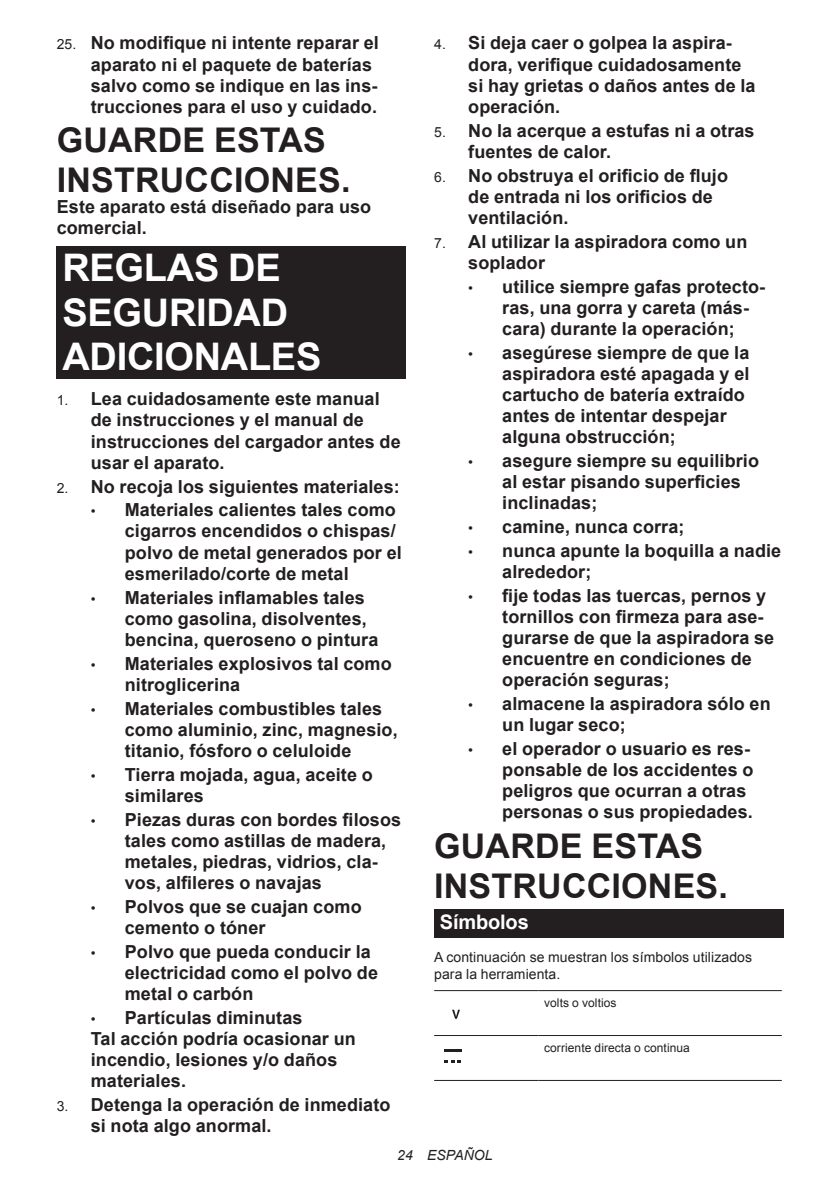
<style>
.page{position:relative;width:840px;height:1191px;background:#fff}
.page>*{position:absolute;margin:0;border:0;box-sizing:border-box;transform-origin:0 0}
.t1{font:700 38px/44.4px "Arial";letter-spacing:-.01em;color:#fff}
.t2{font:700 34px/39.8px "Arial";letter-spacing:.005em;color:#231f20}
.t3{font:700 20px "Arial";letter-spacing:-.01em;color:#fff}
.t4{font:700 18px/21px "Arial";letter-spacing:.005em;color:#231f20}
.t5{font:14px/16.4px "Arial";letter-spacing:.005em;color:#231f20}
.t6{font:italic 14px "Arial";letter-spacing:.005em;color:#231f20}
.t7{font:12px "Arial";letter-spacing:.005em;color:#231f20}
.s1{font-weight:400;font-size:14px}
</style>
<div class="page">
<div style="left:57px;top:246px;width:348px;height:133px;background:#231f20"></div>
<div style="left:434px;top:909px;width:348px;height:28px;background:#231f20"></div>
<hr style="left:434px;top:990px;width:104px;height:1px;background:#231f20">
<hr style="left:538px;top:990px;width:243px;height:1px;background:#231f20">
<hr style="left:434px;top:1035px;width:104px;height:1px;background:#231f20">
<hr style="left:538px;top:1035px;width:243px;height:1px;background:#231f20">
<hr style="left:434px;top:1080px;width:104px;height:1px;background:#231f20">
<hr style="left:538px;top:1080px;width:243px;height:1px;background:#231f20">
<svg style="left:452px;top:1009px;width:7px;height:9px"></svg>
<svg style="left:444px;top:1049px;width:17px;height:2px"></svg>
<svg style="left:444px;top:1060px;width:17px;height:2px"></svg>
<p class="t4" style="left:91px;top:33px;width:289px;text-indent:-34px"><span class="s1">25.</span> No modifique ni intente reparar el aparato ni el paquete de baterías salvo como se indique en las ins&shy;trucciones para el uso y cuidado.</p>
<h2 class="t2" style="left:57px;top:122px;width:295px">GUARDE ESTAS<br>INSTRUCCIONES.</h2>
<p class="t4" style="left:57px;top:197px;width:316px">Este aparato está diseñado para uso comercial.</p>
<h1 class="t1" style="left:62px;top:247px;width:260px">REGLAS DE<br>SEGURIDAD<br>ADICIONALES</h1>
<p class="t4" style="left:91px;top:389px;width:311px;text-indent:-34px"><span class="s1">1.</span> Lea cuidadosamente este manual de instrucciones y el manual de instrucciones del cargador antes de usar el aparato.</p>
<p class="t4" style="left:57px;top:476px;width:344px"><span class="s1">2.</span> No recoja los siguientes materiales:</p>
<p class="t4" style="left:125px;top:500px;width:278px;text-indent:-34px"><span class="s1">•</span> Materiales calientes tales como cigarros encendidos o chispas/ polvo de metal generados por el esmerilado/corte de metal</p>
<p class="t4" style="left:125px;top:587px;width:255px;text-indent:-34px"><span class="s1">•</span> Materiales inflamables tales como gasolina, disolventes, bencina, queroseno o pintura</p>
<p class="t4" style="left:125px;top:653px;width:268px;text-indent:-34px"><span class="s1">•</span> Materiales explosivos tal como nitroglicerina</p>
<p class="t4" style="left:125px;top:698px;width:274px;text-indent:-34px"><span class="s1">•</span> Materiales combustibles tales como aluminio, zinc, magnesio, titanio, fósforo o celuloide</p>
<p class="t4" style="left:125px;top:764px;width:249px;text-indent:-34px"><span class="s1">•</span> Tierra mojada, agua, aceite o similares</p>
<p class="t4" style="left:125px;top:809px;width:278px;text-indent:-34px"><span class="s1">•</span> Piezas duras con bordes filosos tales como astillas de madera, metales, piedras, vidrios, cla&shy;vos, alfileres o navajas</p>
<p class="t4" style="left:125px;top:896px;width:238px;text-indent:-34px"><span class="s1">•</span> Polvos que se cuajan como cemento o tóner</p>
<p class="t4" style="left:125px;top:941px;width:254px;text-indent:-34px"><span class="s1">•</span> Polvo que pueda conducir la electricidad como el polvo de metal o carbón</p>
<p class="t4" style="left:91px;top:1007px;width:266px"><span class="s1">•</span> Partículas diminutas<br>Tal acción podría ocasionar un incendio, lesiones y/o daños materiales.</p>
<p class="t4" style="left:91px;top:1094px;width:301px;text-indent:-34px"><span class="s1">3.</span> Detenga la operación de inmediato si nota algo anormal.</p>
<p class="t4" style="left:468px;top:33px;width:289px;text-indent:-34px"><span class="s1">4.</span> Si deja caer o golpea la aspira&shy;dora, verifique cuidadosamente si hay grietas o daños antes de la operación.</p>
<p class="t4" style="left:468px;top:120px;width:288px;text-indent:-34px"><span class="s1">5.</span> No la acerque a estufas ni a otras fuentes de calor.</p>
<p class="t4" style="left:468px;top:165px;width:261px;text-indent:-34px"><span class="s1">6.</span> No obstruya el orificio de flujo de entrada ni los orificios de ventilación.</p>
<p class="t4" style="left:468px;top:231px;width:280px;text-indent:-34px"><span class="s1">7.</span> Al utilizar la aspiradora como un soplador</p>
<p class="t4" style="left:502px;top:276px;width:264px;text-indent:-34px"><span class="s1">•</span> utilice siempre gafas protecto&shy;ras, una gorra y careta (más&shy;cara) durante la operación;</p>
<p class="t4" style="left:502px;top:342px;width:248px;text-indent:-34px"><span class="s1">•</span> asegúrese siempre de que la aspiradora esté apagada y el cartucho de batería extraído antes de intentar despejar alguna obstrucción;</p>
<p class="t4" style="left:502px;top:450px;width:258px;text-indent:-34px"><span class="s1">•</span> asegure siempre su equilibrio al estar pisando superficies inclinadas;</p>
<p class="t4" style="left:468px;top:516px;width:218px"><span class="s1">•</span> camine, nunca corra;</p>
<p class="t4" style="left:502px;top:540px;width:280px;text-indent:-34px"><span class="s1">•</span> nunca apunte la boquilla a nadie alrededor;</p>
<p class="t4" style="left:502px;top:585px;width:273px;text-indent:-34px"><span class="s1">•</span> fije todas las tuercas, pernos y tornillos con firmeza para ase&shy;gurarse de que la aspiradora se encuentre en condiciones de operación seguras;</p>
<p class="t4" style="left:502px;top:693px;width:270px;text-indent:-34px"><span class="s1">•</span> almacene la aspiradora sólo en un lugar seco;</p>
<p class="t4" style="left:502px;top:738px;width:252px;text-indent:-34px"><span class="s1">•</span> el operador o usuario es res&shy;ponsable de los accidentes o peligros que ocurran a otras personas o sus propiedades.</p>
<h2 class="t2" style="left:434px;top:827px;width:295px">GUARDE ESTAS<br>INSTRUCCIONES.</h2>
<p class="t3" style="left:439px;top:908px;width:90px">Símbolos</p>
<p class="t5" style="left:434px;top:949px;width:319px">A continuación se muestran los símbolos utilizados para la herramienta.</p>
<p class="t7" style="left:544px;top:994px;width:74px">volts o voltios</p>
<p class="t7" style="left:544px;top:1039px;width:147px">corriente directa o continua</p>
<p class="t6" style="left:397px;top:1146px;width:97px">24 ESPAÑOL</p>
</div>
